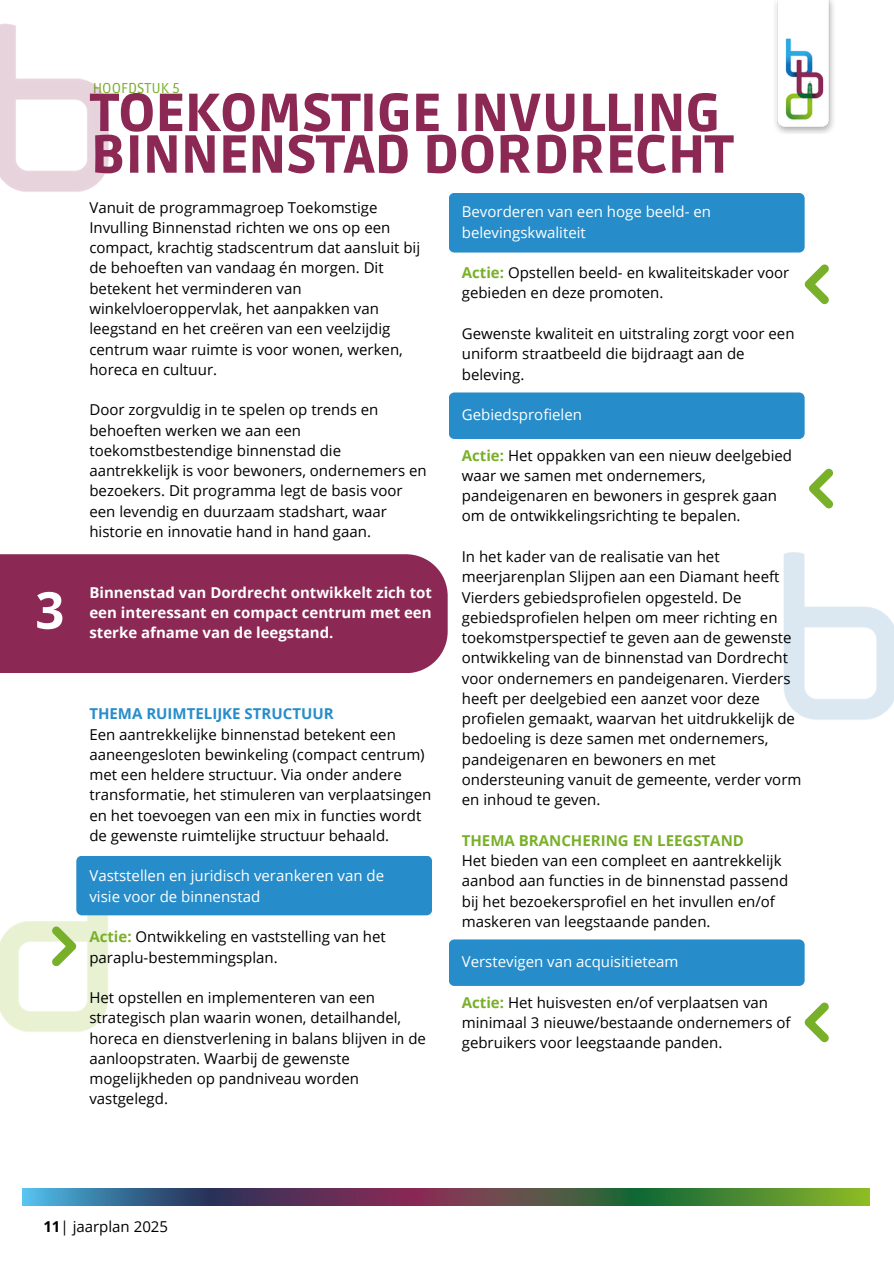
<style>
.page{position:relative;width:894px;height:1264px;background:#fff}
.page>*{position:absolute;margin:0;border:0;box-sizing:border-box;transform-origin:0 0}
.t1{font:900 53.1px/41.7px "Ruda";color:#8b2854}
.t2{font:700 51px "Open Sans";color:#fff}
.t3{font:15px/20.2px "Open Sans";color:#000}
.t4{font:15px/20.2px "Open Sans";color:#fff}
.t5{font:700 15px/20.2px "Open Sans";color:#fff;text-align:justify}
.t6{font:700 15px "Open Sans";color:#79b029}
.t7{font:700 15px "Open Sans";color:#278dca}
.t8{font:14.25px "Ruda";color:#79b029}
.s1{font-weight:700;color:#79b029}
.s2{font-weight:700}
</style>
<div class="page">
<img style="left:23px;top:1188px;width:846px;height:17px">
<img style="left:0;top:23px;width:109px;height:169px">
<div style="left:449px;top:939px;width:355px;height:46px;background:#278dca"></div>
<img style="left:783px;top:552px;width:110px;height:168px">
<img style="left:0;top:915px;width:119px;height:117px">
<img style="left:775px;top:0;width:59px;height:134px">
<div style="left:0;top:554px;width:447px;height:119px;background:#8b2854"></div>
<div style="left:76px;top:856px;width:356px;height:59px;background:#278dca"></div>
<div style="left:449px;top:193px;width:355px;height:59px;background:#278dca"></div>
<div style="left:449px;top:392px;width:355px;height:47px;background:#278dca"></div>
<svg style="left:804px;top:265px;width:25px;height:39px"></svg>
<svg style="left:52px;top:926px;width:24px;height:39px"></svg>
<svg style="left:809px;top:469px;width:24px;height:39px"></svg>
<svg style="left:804px;top:1002px;width:24px;height:40px"></svg>
<p class="t2" style="left:35px;top:574px;width:31px">3</p>
<p class="t8" style="left:93px;top:80px;width:88px">HOOFDSTUK 5</p>
<p class="t1" style="left:91px;top:93px;width:643px">TOEKOMSTIGE INVULLING<br>BINNENSTAD DORDRECHT</p>
<h1 class="t3" style="left:89px;top:197px;width:332px">Vanuit de programmagroep Toekomstige Invulling Binnenstad richten we ons op een compact, krachtig stadscentrum dat aansluit bij de behoeften van vandaag én morgen. Dit betekent het verminderen van winkelvloeroppervlak, het aanpakken van leegstand en het creëren van een veelzijdig centrum waar ruimte is voor wonen, werken, horeca en cultuur.</h1>
<p class="t3" style="left:89px;top:399px;width:339px">Door zorgvuldig in te spelen op trends en behoeften werken we aan een toekomstbestendige binnenstad die aantrekkelijk is voor bewoners, ondernemers en bezoekers. Dit programma legt de basis voor een levendig en duurzaam stadshart, waar historie en innovatie hand in hand gaan.</p>
<p class="t5" style="left:89px;top:582px;width:344px">Binnenstad van Dordrecht ontwikkelt zich tot een interessant en compact centrum met een sterke afname van de leegstand.</p>
<h3 class="t7" style="left:89px;top:703px;width:246px">THEMA RUIMTELIJKE STRUCTUUR</h3>
<p class="t3" style="left:89px;top:723px;width:343px">Een aantrekkelijke binnenstad betekent een aaneengesloten bewinkeling (compact centrum) met een heldere structuur. Via onder andere transformatie, het stimuleren van verplaatsingen en het toevoegen van een mix in functies wordt de gewenste ruimtelijke structuur behaald.</p>
<p class="t4" style="left:89px;top:865px;width:296px">Vaststellen en juridisch verankeren van de</p>
<p class="t4" style="left:89px;top:885px;width:172px">visie voor de binnenstad</p>
<p class="t3" style="left:89px;top:926px;width:298px"><span class="s1">Actie:</span> Ontwikkeling en vaststelling van het</p>
<p class="t3" style="left:89px;top:946px;width:190px">paraplu-bestemmingsplan.</p>
<p class="t3" style="left:89px;top:987px;width:338px">Het opstellen en implementeren van een strategisch plan waarin wonen, detailhandel, horeca en dienstverlening in balans blijven in de aanloopstraten. Waarbij de gewenste mogelijkheden op pandniveau worden vastgelegd.</p>
<p class="t4" style="left:461px;top:201px;width:251px">Bevorderen van een hoge beeld- en belevingskwaliteit</p>
<p class="t3" style="left:461px;top:262px;width:329px"><span class="s1">Actie:</span> Opstellen beeld- en kwaliteitskader voor gebieden en deze promoten.</p>
<p class="t3" style="left:461px;top:323px;width:334px">Gewenste kwaliteit en uitstraling zorgt voor een uniform straatbeeld die bijdraagt aan de beleving.</p>
<p class="t4" style="left:461px;top:404px;width:122px">Gebiedsprofielen</p>
<p class="t3" style="left:461px;top:444px;width:332px"><span class="s1">Actie:</span> Het oppakken van een nieuw deelgebied waar we samen met ondernemers, pandeigenaren en bewoners in gesprek gaan</p>
<p class="t3" style="left:461px;top:505px;width:280px">om de ontwikkelingsrichting te bepalen.</p>
<p class="t3" style="left:461px;top:546px;width:341px">In het kader van de realisatie van het meerjarenplan Slijpen aan een Diamant heeft Vierders gebiedsprofielen opgesteld. De gebiedsprofielen helpen om meer richting en toekomstperspectief te geven aan de gewenste ontwikkeling van de binnenstad van Dordrecht voor ondernemers en pandeigenaren. Vierders heeft per deelgebied een aanzet voor deze profielen gemaakt, waarvan het uitdrukkelijk de bedoeling is deze samen met ondernemers, pandeigenaren en bewoners en met ondersteuning vanuit de gemeente, verder vorm en inhoud te geven.</p>
<p class="t6" style="left:461px;top:829px;width:283px">THEMA BRANCHERING EN LEEGSTAND</p>
<p class="t3" style="left:461px;top:850px;width:328px">Het bieden van een compleet en aantrekkelijk aanbod aan functies in de binnenstad passend bij het bezoekersprofiel en het invullen en/of maskeren van leegstaande panden.</p>
<p class="t4" style="left:461px;top:951px;width:218px">Verstevigen van acquisitieteam</p>
<p class="t3" style="left:461px;top:991px;width:330px"><span class="s1">Actie:</span> Het huisvesten en/of verplaatsen van minimaal 3 nieuwe/bestaande ondernemers of gebruikers voor leegstaande panden.</p>
<h2 class="t3" style="left:43px;top:1215px;width:126px"><span class="s2">11</span>| jaarplan 2025</h2>
</div>
